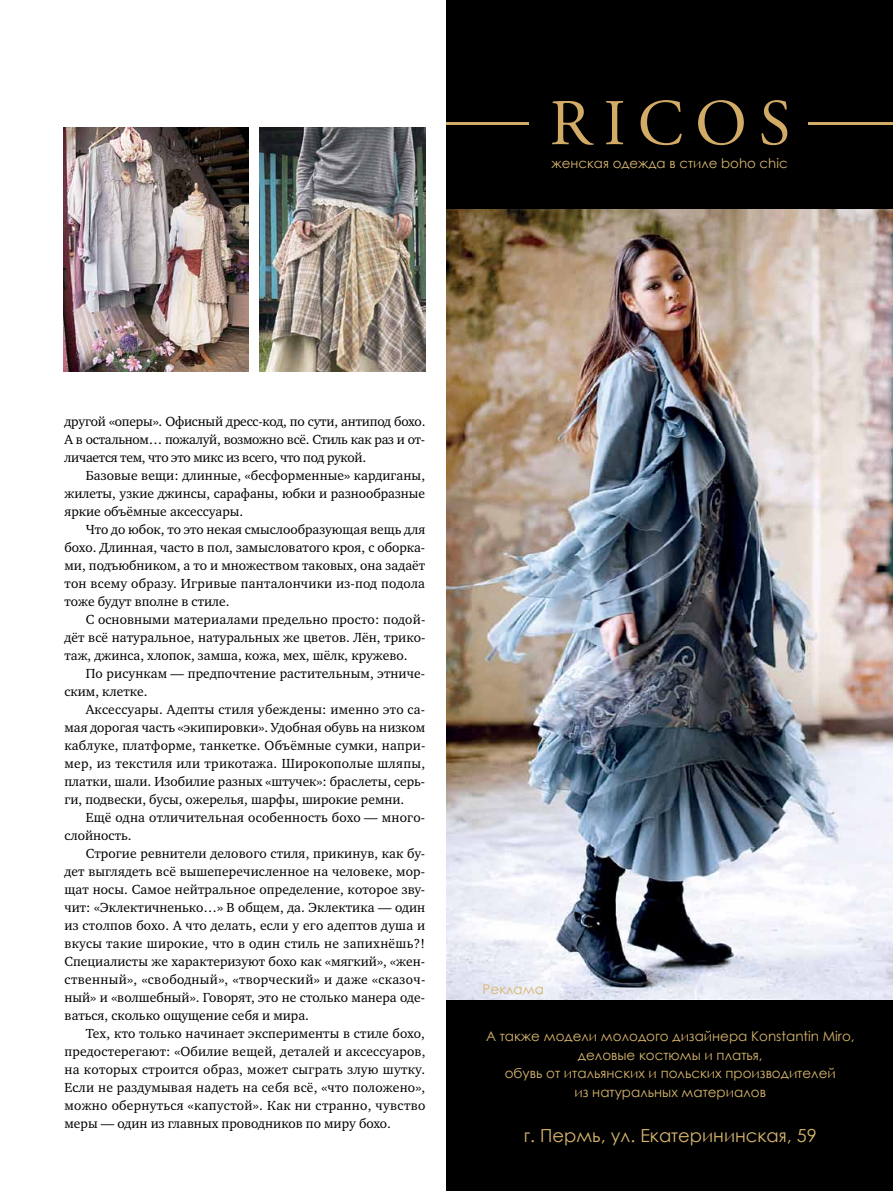
<style>
.page{position:relative;width:893px;height:1191px;background:#fff}
.page>*{position:absolute;margin:0;border:0;box-sizing:border-box;transform-origin:0 0}
.t1{font:18px "Century Gothic";color:#d7b56d}
.t2{font:13.5px/18px "Charter ITC";color:#000;text-align:justify}
.t3{font:13.5px/18.8px "Century Gothic";color:#d7b56d;text-align:center}
.t4{font:13.35px "Century Gothic";color:#d7b56d}
</style>
<div class="page">
<div style="left:446px;top:0;width:447px;height:1191px;background:#000"></div>
<img style="left:446px;top:210px;width:447px;height:789px">
<svg style="left:552px;top:100px;width:235px;height:45px"></svg>
<hr style="left:446px;top:122px;width:83px;height:2px;background:#d2ab67">
<hr style="left:808px;top:122px;width:85px;height:2px;background:#d2ab67">
<img style="left:64px;top:128px;width:185px;height:244px">
<img style="left:260px;top:128px;width:165px;height:244px">
<p class="t4" style="left:552px;top:154px;width:238px">женская одежда в стиле boho chic</p>
<p class="t2" style="left:64px;top:412px;width:362px">другой «оперы». Офисный дресс-код, по сути, антипод бохо.<br>А в остальном… пожалуй, возможно всё. Стиль как раз и от&shy;личается тем, что это микс из всего, что под рукой.</p>
<p class="t2" style="left:64px;top:466px;width:362px;text-indent:21px">Базовые вещи: длинные, «бесформенные» кардиганы, жилеты, узкие джинсы, сарафаны, юбки и разнообразные яркие объёмные аксессуары.</p>
<p class="t2" style="left:64px;top:520px;width:362px;text-indent:21px">Что до юбок, то это некая смыслообразующая вещь для бохо. Длинная, часто в пол, замысловатого кроя, с оборка&shy;ми, подъюбником, а то и множеством таковых, она задаёт тон всему образу. Игривые панталончики из-под подола тоже будут вполне в стиле.</p>
<p class="t2" style="left:64px;top:610px;width:362px;text-indent:21px">С основными материалами предельно просто: подой&shy;дёт всё натуральное, натуральных же цветов. Лён, трико&shy;таж, джинса, хлопок, замша, кожа, мех, шёлк, кружево.</p>
<p class="t2" style="left:64px;top:664px;width:362px;text-indent:21px">По рисункам — предпочтение растительным, этниче&shy;ским, клетке.</p>
<p class="t2" style="left:64px;top:700px;width:362px;text-indent:21px">Аксессуары. Адепты стиля убеждены: именно это са&shy;мая дорогая часть «экипировки». Удобная обувь на низком каблуке, платформе, танкетке. Объёмные сумки, напри&shy;мер, из текстиля или трикотажа. Широкополые шляпы, платки, шали. Изобилие разных «штучек»: браслеты, серь&shy;ги, подвески, бусы, ожерелья, шарфы, широкие ремни.</p>
<p class="t2" style="left:64px;top:808px;width:362px;text-indent:21px">Ещё одна отличительная особенность бохо — много&shy;слойность.</p>
<p class="t2" style="left:64px;top:844px;width:362px;text-indent:21px">Строгие ревнители делового стиля, прикинув, как бу&shy;дет выглядеть всё вышеперечисленное на человеке, мор&shy;щат носы. Самое нейтральное определение, которое зву&shy;чит: «Эклектичненько…» В общем, да. Эклектика — один из столпов бохо. А что делать, если у его адептов душа и вкусы такие широкие, что в один стиль не запихнёшь?!<br>Специалисты же характеризуют бохо как «мягкий», «жен&shy;ственный», «свободный», «творческий» и даже «сказоч&shy;ный» и «волшебный». Говорят, это не столько манера оде&shy;ваться, сколько ощущение себя и мира.</p>
<p class="t2" style="left:65px;top:1024px;width:362px;text-indent:21px">Тех, кто только начинает эксперименты в стиле бохо, предостерегают: «Обилие вещей, деталей и аксессуаров, на которых строится образ, может сыграть злую шутку.<br>Если не раздумывая надеть на себя всё, «что положено», можно обернуться «капустой». Как ни странно, чувство меры — один из главных проводников по миру бохо.</p>
<p class="t3" style="left:483px;top:980px;width:63px">Реклама</p>
<p class="t3" style="left:486px;top:1026px;width:370px">А также модели молодого дизайнера Konstantin Miro, деловые костюмы и платья,<br>обувь от итальянских и польских производителей<br>из натуральных материалов</p>
<h1 class="t1" style="left:524px;top:1122px;width:295px">г. Пермь, ул. Екатерининская, 59</h1>
</div>
